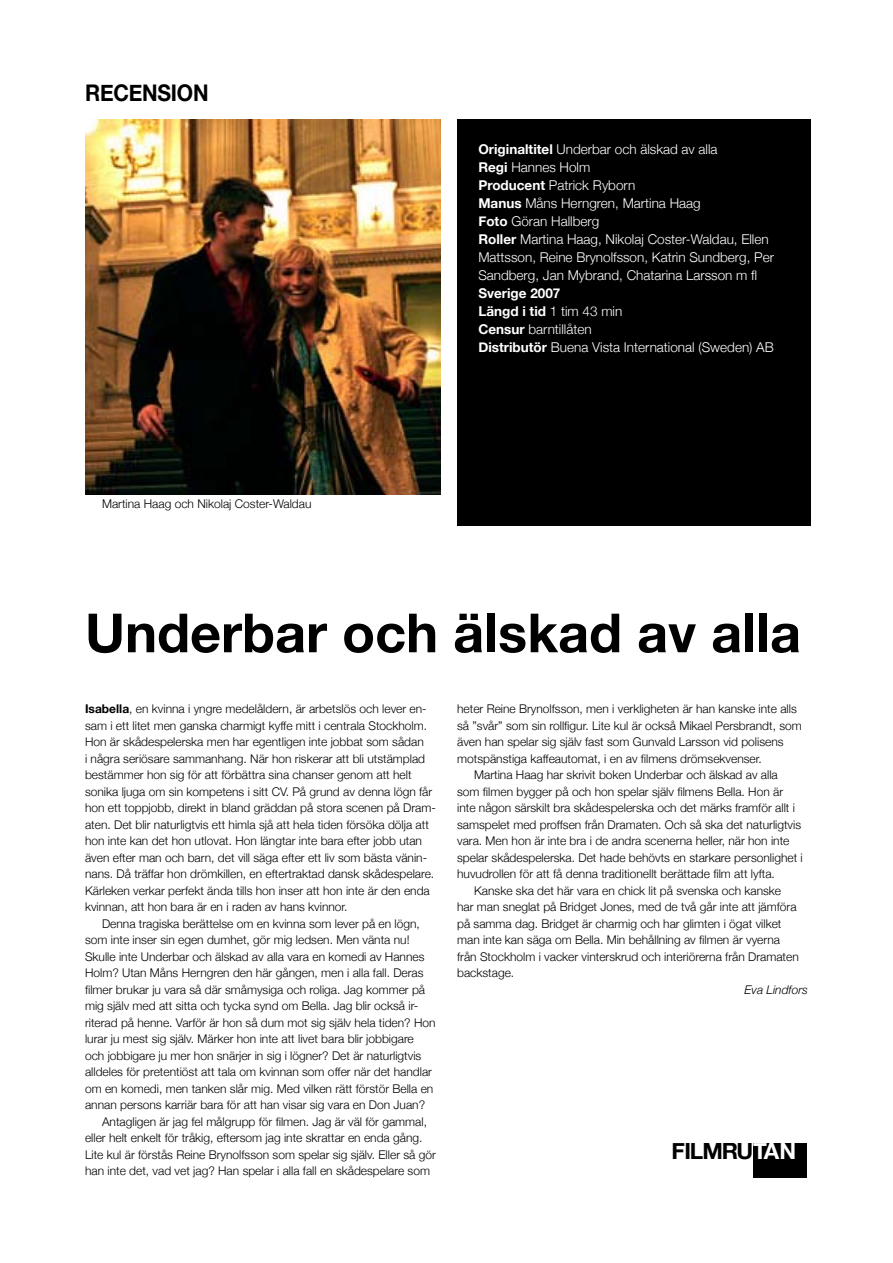
<style>
.page{position:relative;width:893px;height:1263px;background:#fff}
.page>*{position:absolute;margin:0;border:0;box-sizing:border-box;transform-origin:0 0}
.t1{font:700 54px "Helvetica Neue";color:#000}
.t2{font:700 22.95px "Helvetica Neue";letter-spacing:-.01em;color:#000;scale:.92 1}
.t3{font:700 22.65px "Helvetica Neue";letter-spacing:-.04em;color:#000}
.t4{font:300 13.5px/18px "Helvetica Neue";color:#fff}
.t5{font:300 12px/16.5px "Helvetica Neue";color:#000}
.t6{font:italic 300 12px "Helvetica Neue";color:#000}
.s1{font-weight:700}
.s2{color:#fff}
</style>
<div class="page">
<div style="left:754px;top:1143px;width:53px;height:35px;background:#000"></div>
<div style="left:457px;top:120px;width:354px;height:406px;background:#000"></div>
<img style="left:85px;top:120px;width:355px;height:375px">
<h2 class="t2" style="left:85px;top:79px;width:136px">recension</h2>
<p class="t5" style="left:102px;top:495px;width:211px">Martina Haag och Nikolaj Coster-Waldau</p>
<p class="t4" style="left:478px;top:140px;width:297px"><span class="s1">Originaltitel</span> Underbar och älskad av alla<br><span class="s1">Regi</span> Hannes Holm<br><span class="s1">Producent</span> Patrick Ryborn<br><span class="s1">Manus</span> Måns Herngren, Martina Haag<br><span class="s1">Foto</span> Göran Hallberg<br><span class="s1">Roller</span> Martina Haag, Nikolaj Coster-Waldau, Ellen Mattsson, Reine Brynolfsson, Katrin Sundberg, Per Sandberg, Jan Mybrand, Chatarina Larsson m fl</p>
<p class="t4" style="left:478px;top:284px;width:297px"><span class="s1">Sverige 2007<br>Längd i tid</span> 1 tim 43 min<br><span class="s1">Censur</span> barntillåten<br><span class="s1">Distributör</span> Buena Vista International (Sweden) AB</p>
<h1 class="t1" style="left:85px;top:600px;width:717px">Underbar och älskad av alla</h1>
<p class="t5" style="left:85px;top:701px;width:352px"><span class="s1">Isabella</span>, en kvinna i yngre medelåldern, är arbetslös och lever en&shy;sam i ett litet men ganska charmigt kyffe mitt i centrala Stockholm.<br>Hon är skådespelerska men har egentligen inte jobbat som sådan<br>i några seriösare sammanhang. När hon riskerar att bli utstämplad bestämmer hon sig för att förbättra sina chanser genom att helt sonika ljuga om sin kompetens i sitt CV. På grund av denna lögn får hon ett toppjobb, direkt in bland gräddan på stora scenen på Dram&shy;aten. Det blir naturligtvis ett himla sjå att hela tiden försöka dölja att hon inte kan det hon utlovat. Hon längtar inte bara efter jobb utan även efter man och barn, det vill säga efter ett liv som bästa vänin&shy;nans. Då träffar hon drömkillen, en eftertraktad dansk skådespelare.<br>Kärleken verkar perfekt ända tills hon inser att hon inte är den enda kvinnan, att hon bara är en i raden av hans kvinnor.</p>
<p class="t5" style="left:102px;top:915px;width:319px">Denna tragiska berättelse om en kvinna som lever på en lögn,</p>
<p class="t5" style="left:85px;top:932px;width:326px">som inte inser sin egen dumhet, gör mig ledsen. Men vänta nu!</p>
<p class="t5" style="left:85px;top:948px;width:341px">Skulle inte Underbar och älskad av alla vara en komedi av Hannes</p>
<p class="t5" style="left:85px;top:965px;width:340px">Holm? Utan Måns Herngren den här gången, men i alla fall. Deras</p>
<p class="t5" style="left:85px;top:981px;width:342px">filmer brukar ju vara så där småmysiga och roliga. Jag kommer på</p>
<p class="t5" style="left:85px;top:998px;width:335px">mig själv med att sitta och tycka synd om Bella. Jag blir också ir-</p>
<p class="t5" style="left:85px;top:1014px;width:352px">riterad på henne. Varför är hon så dum mot sig själv hela tiden? Hon</p>
<p class="t5" style="left:85px;top:1031px;width:330px">lurar ju mest sig själv. Märker hon inte att livet bara blir jobbigare</p>
<p class="t5" style="left:85px;top:1047px;width:338px">och jobbigare ju mer hon snärjer in sig i lögner? Det är naturligtvis</p>
<p class="t5" style="left:85px;top:1064px;width:348px">alldeles för pretentiöst att tala om kvinnan som offer när det handlar</p>
<p class="t5" style="left:85px;top:1080px;width:350px">om en komedi, men tanken slår mig. Med vilken rätt förstör Bella en</p>
<p class="t5" style="left:85px;top:1097px;width:342px">annan persons karriär bara för att han visar sig vara en Don Juan?</p>
<p class="t5" style="left:102px;top:1113px;width:326px">Antagligen är jag fel målgrupp för filmen. Jag är väl för gammal,</p>
<p class="t5" style="left:85px;top:1130px;width:339px">eller helt enkelt för tråkig, eftersom jag inte skrattar en enda gång.</p>
<p class="t5" style="left:85px;top:1146px;width:352px">Lite kul är förstås Reine Brynolfsson som spelar sig själv. Eller så gör</p>
<p class="t5" style="left:85px;top:1163px;width:346px">han inte det, vad vet jag? Han spelar i alla fall en skådespelare som</p>
<p class="t5" style="left:457px;top:700px;width:341px">heter Reine Brynolfsson, men i verkligheten är han kanske inte alls</p>
<p class="t5" style="left:457px;top:717px;width:346px">så ”svår” som sin rollfigur. Lite kul är också Mikael Persbrandt, som</p>
<p class="t5" style="left:457px;top:733px;width:328px">även han spelar sig själv fast som Gunvald Larsson vid polisens</p>
<p class="t5" style="left:457px;top:750px;width:306px">motspänstiga kaffeautomat, i en av filmens drömsekvenser.</p>
<p class="t5" style="left:474px;top:766px;width:305px">Martina Haag har skrivit boken Underbar och älskad av alla</p>
<p class="t5" style="left:457px;top:783px;width:328px">som filmen bygger på och hon spelar själv filmens Bella. Hon är</p>
<p class="t5" style="left:457px;top:799px;width:339px">inte någon särskilt bra skådespelerska och det märks framför allt i</p>
<p class="t5" style="left:457px;top:816px;width:346px">samspelet med proffsen från Dramaten. Och så ska det naturligtvis</p>
<p class="t5" style="left:457px;top:832px;width:334px">vara. Men hon är inte bra i de andra scenerna heller, när hon inte</p>
<p class="t5" style="left:457px;top:849px;width:347px">spelar skådespelerska. Det hade behövts en starkare personlighet i</p>
<p class="t5" style="left:457px;top:865px;width:319px">huvudrollen för att få denna traditionellt berättade film att lyfta.</p>
<p class="t5" style="left:474px;top:882px;width:308px">Kanske ska det här vara en chick lit på svenska och kanske</p>
<p class="t5" style="left:457px;top:898px;width:341px">har man sneglat på Bridget Jones, med de två går inte att jämföra</p>
<p class="t5" style="left:457px;top:915px;width:326px">på samma dag. Bridget är charmig och har glimten i ögat vilket</p>
<p class="t5" style="left:457px;top:931px;width:324px">man inte kan säga om Bella. Min behållning av filmen är vyerna</p>
<p class="t5" style="left:457px;top:948px;width:343px">från Stockholm i vacker vinterskrud och interiörerna från Dramaten</p>
<p class="t5" style="left:457px;top:964px;width:59px">backstage.</p>
<p class="t6" style="left:745px;top:982px;width:65px">Eva Lindfors</p>
<h3 class="t3" style="left:671px;top:1137px;width:126px">FILMRU<span class="s2">TAN</span></h3>
</div>
